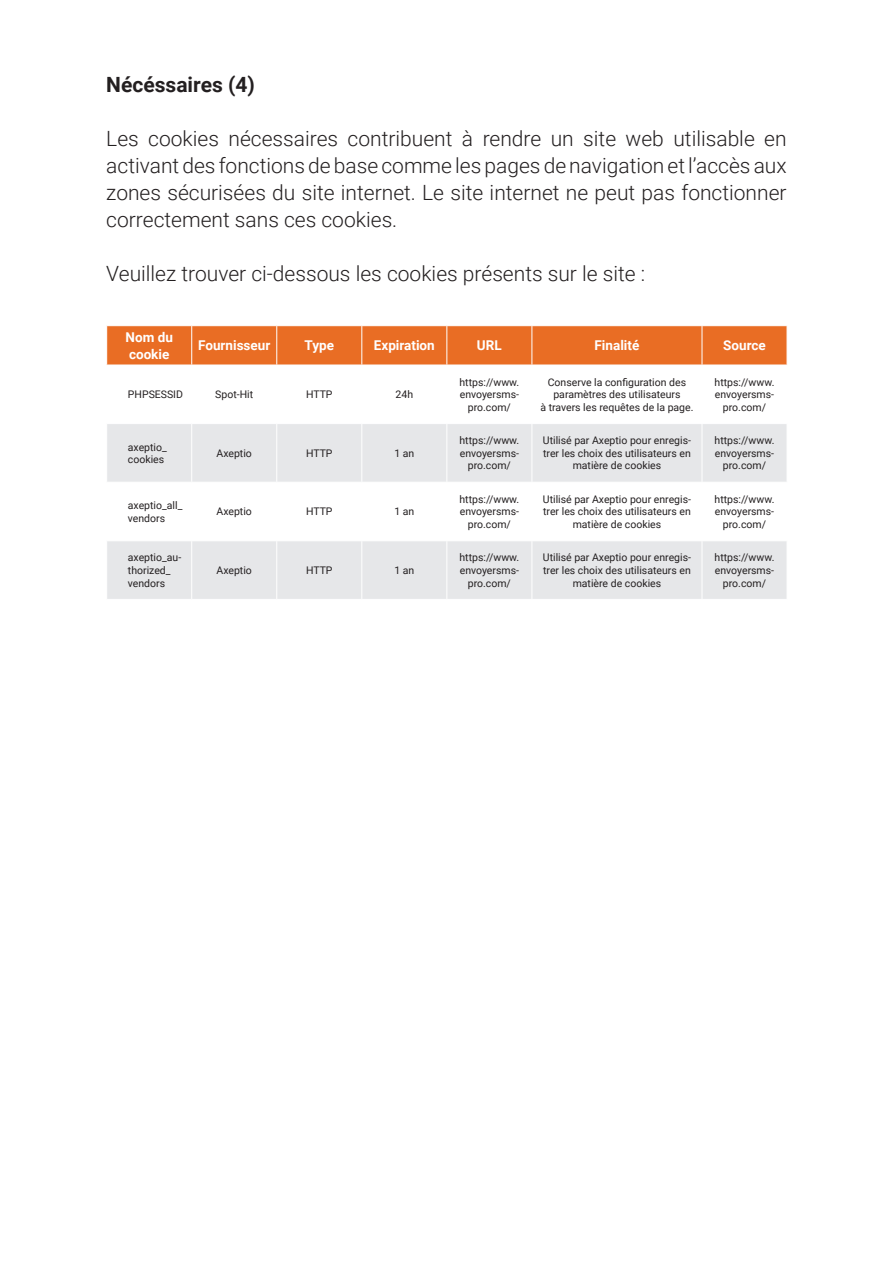
<style>
.page{position:relative;width:893px;height:1263px;background:#fff}
.page>*{position:absolute;margin:0;border:0;box-sizing:border-box;transform-origin:0 0}
.t1{font:300 21px/27px "Roboto";color:#231f20;text-align:justify}
.t2{font:700 21px "Roboto";color:#231f20}
.t3{font:700 13.5px/16.2px "Roboto";color:#fff}
.t4{font:10.5px/12.6px "Roboto";color:#231f20;text-align:center}
</style>
<div class="page">
<div style="left:107px;top:326px;width:680px;height:39px;background:#e96d24"></div>
<svg style="left:107px;top:424px;width:680px;height:175px;fill:#e6e7e9"></svg>
<hr style="left:191px;top:326px;width:1px;height:39px;background:#fff">
<hr style="left:276px;top:326px;width:1px;height:39px;background:#fff">
<hr style="left:361px;top:326px;width:1px;height:39px;background:#fff">
<hr style="left:446px;top:326px;width:1px;height:39px;background:#fff">
<hr style="left:531px;top:326px;width:1px;height:39px;background:#fff">
<hr style="left:702px;top:326px;width:1px;height:39px;background:#fff">
<hr style="left:191px;top:424px;width:1px;height:58px;background:#fff">
<hr style="left:276px;top:424px;width:1px;height:58px;background:#fff">
<hr style="left:361px;top:424px;width:1px;height:58px;background:#fff">
<hr style="left:446px;top:424px;width:1px;height:58px;background:#fff">
<hr style="left:531px;top:424px;width:1px;height:58px;background:#fff">
<hr style="left:702px;top:424px;width:1px;height:58px;background:#fff">
<hr style="left:106px;top:482px;width:86px;height:1px;background:#fff">
<hr style="left:192px;top:482px;width:85px;height:1px;background:#fff">
<hr style="left:191px;top:483px;width:1px;height:57px;background:#fff">
<hr style="left:277px;top:482px;width:85px;height:1px;background:#fff">
<hr style="left:276px;top:483px;width:1px;height:57px;background:#fff">
<hr style="left:362px;top:482px;width:85px;height:1px;background:#fff">
<hr style="left:361px;top:483px;width:1px;height:57px;background:#fff">
<hr style="left:447px;top:482px;width:85px;height:1px;background:#fff">
<hr style="left:446px;top:483px;width:1px;height:57px;background:#fff">
<hr style="left:532px;top:482px;width:170px;height:1px;background:#fff">
<hr style="left:531px;top:483px;width:1px;height:57px;background:#fff">
<hr style="left:702px;top:482px;width:85px;height:1px;background:#fff">
<hr style="left:702px;top:483px;width:1px;height:57px;background:#fff">
<hr style="left:106px;top:540px;width:86px;height:1px;background:#fff">
<hr style="left:192px;top:540px;width:85px;height:1px;background:#fff">
<hr style="left:191px;top:541px;width:1px;height:58px;background:#fff">
<hr style="left:277px;top:540px;width:85px;height:1px;background:#fff">
<hr style="left:276px;top:541px;width:1px;height:58px;background:#fff">
<hr style="left:362px;top:540px;width:85px;height:1px;background:#fff">
<hr style="left:361px;top:541px;width:1px;height:58px;background:#fff">
<hr style="left:447px;top:540px;width:85px;height:1px;background:#fff">
<hr style="left:446px;top:541px;width:1px;height:58px;background:#fff">
<hr style="left:532px;top:540px;width:170px;height:1px;background:#fff">
<hr style="left:531px;top:541px;width:1px;height:58px;background:#fff">
<hr style="left:702px;top:540px;width:85px;height:1px;background:#fff">
<hr style="left:702px;top:541px;width:1px;height:58px;background:#fff">
<p class="t2" style="left:106px;top:69px;width:150px">Nécéssaires (4)</p>
<p class="t1" style="left:106px;top:124px;width:682px">Les cookies nécessaires contribuent à rendre un site web utilisable en activant des fonctions de base comme les pages de navigation et l’accès aux zones sécurisées du site internet. Le site internet ne peut pas fonctionner correctement sans ces cookies.</p>
<p class="t1" style="left:106px;top:259px;width:540px">Veuillez trouver ci-dessous les cookies présents sur le site :</p>
<p class="t3" style="left:126px;top:329px;width:49px">Nom du cookie</p>
<p class="t3" style="left:198px;top:337px;width:74px">Fournisseur</p>
<p class="t3" style="left:305px;top:337px;width:31px">Type</p>
<p class="t3" style="left:374px;top:337px;width:62px">Expiration</p>
<p class="t3" style="left:477px;top:337px;width:26px">URL</p>
<p class="t3" style="left:595px;top:337px;width:46px">Finalité</p>
<p class="t3" style="left:723px;top:337px;width:44px">Source</p>
<p class="t4" style="left:128px;top:388px;width:57px">PHPSESSID</p>
<p class="t4" style="left:215px;top:388px;width:39px">Spot-Hit</p>
<p class="t4" style="left:306px;top:388px;width:28px">HTTP</p>
<p class="t4" style="left:396px;top:388px;width:19px">24h</p>
<p class="t4" style="left:459px;top:375px;width:61px">https://www. envoyersms&shy;pro.com/</p>
<p class="t4" style="left:540px;top:375px;width:155px">Conserve la configuration des paramètres des utilisateurs<br>à travers les requêtes de la page.</p>
<p class="t4" style="left:715px;top:375px;width:61px">https://www. envoyersms&shy;pro.com/</p>
<p class="t4" style="left:128px;top:440px;width:40px;text-align:left">axeptio_ cookies</p>
<p class="t4" style="left:217px;top:446px;width:37px">Axeptio</p>
<p class="t4" style="left:306px;top:446px;width:28px">HTTP</p>
<p class="t4" style="left:394px;top:446px;width:22px">1 an</p>
<p class="t4" style="left:128px;top:499px;width:56px;text-align:left">axeptio_all_ vendors</p>
<p class="t4" style="left:217px;top:505px;width:37px">Axeptio</p>
<p class="t4" style="left:306px;top:505px;width:28px">HTTP</p>
<p class="t4" style="left:394px;top:505px;width:22px">1 an</p>
<p class="t4" style="left:128px;top:551px;width:55px;text-align:left">axeptio_au&shy;thorized_ vendors</p>
<p class="t4" style="left:217px;top:564px;width:37px">Axeptio</p>
<p class="t4" style="left:306px;top:564px;width:28px">HTTP</p>
<p class="t4" style="left:394px;top:564px;width:22px">1 an</p>
<p class="t4" style="left:459px;top:434px;width:61px">https://www. envoyersms&shy;pro.com/</p>
<p class="t4" style="left:543px;top:434px;width:150px">Utilisé par Axeptio pour enregis&shy;trer les choix des utilisateurs en matière de cookies</p>
<p class="t4" style="left:715px;top:434px;width:61px">https://www. envoyersms&shy;pro.com/</p>
<p class="t4" style="left:459px;top:492px;width:61px">https://www. envoyersms&shy;pro.com/</p>
<p class="t4" style="left:543px;top:492px;width:150px">Utilisé par Axeptio pour enregis&shy;trer les choix des utilisateurs en matière de cookies</p>
<p class="t4" style="left:715px;top:492px;width:61px">https://www. envoyersms&shy;pro.com/</p>
<p class="t4" style="left:459px;top:551px;width:61px">https://www. envoyersms&shy;pro.com/</p>
<p class="t4" style="left:543px;top:551px;width:150px">Utilisé par Axeptio pour enregis&shy;trer les choix des utilisateurs en matière de cookies</p>
<p class="t4" style="left:715px;top:551px;width:61px">https://www. envoyersms&shy;pro.com/</p>
</div>
